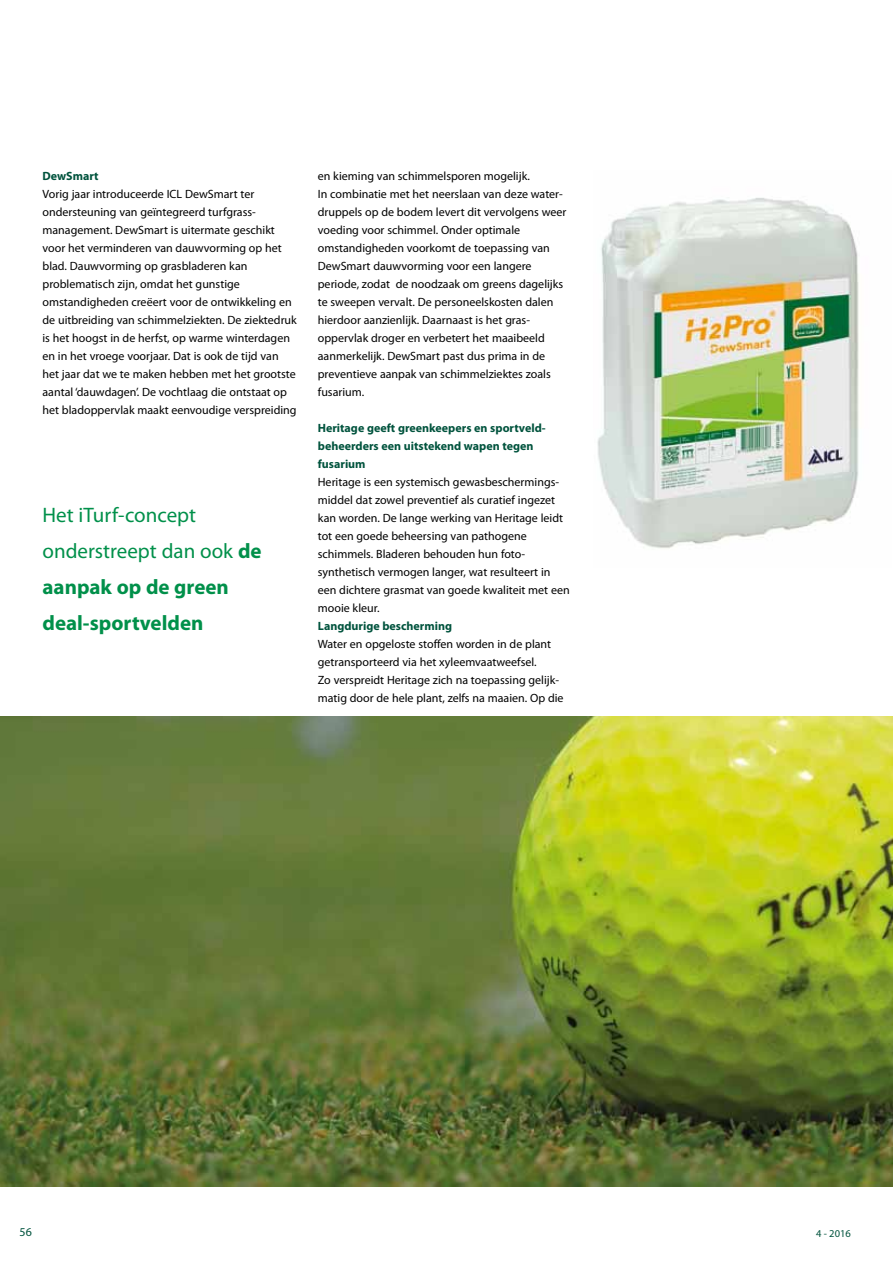
<style>
.page{position:relative;width:893px;height:1263px;background:#fff}
.page>*{position:absolute;margin:0;border:0;box-sizing:border-box;transform-origin:0 0}
.t1{font:21px/36px "Myriad Pro";color:#00904a}
.t2{font:12px/18px "Myriad Pro";color:#000}
.t3{font:700 12px/18px "Myriad Pro";color:#00533d}
.t4{font:12px "Myriad Pro";color:#00533d}
.t5{font:10.5px "Myriad Pro";color:#00533d}
.s1{font-weight:700}
</style>
<div class="page">
<img style="left:597px;top:198px;width:262px;height:351px">
<img style="left:0;top:716px;width:893px;height:470px">
<p class="t3" style="left:43px;top:167px;width:58px">DewSmart</p>
<p class="t2" style="left:43px;top:185px;width:256px">Vorig jaar introduceerde ICL DewSmart ter ondersteuning van geïntegreerd turfgrass&shy;management. DewSmart is uitermate geschikt voor het verminderen van dauwvorming op het blad. Dauwvorming op grasbladeren kan problematisch zijn, omdat het gunstige omstandigheden creëert voor de ontwikkeling en de uitbreiding van schimmelziekten. De ziektedruk is het hoogst in de herfst, op warme winterdagen en in het vroege voorjaar. Dat is ook de tijd van het jaar dat we te maken hebben met het grootste aantal ‘dauwdagen’. De vochtlaag die ontstaat op het bladoppervlak maakt eenvoudige verspreiding</p>
<h1 class="t1" style="left:43px;top:497px;width:221px">Het iTurf-concept onderstreept dan ook <span class="s1">de aanpak op de green deal-sportvelden</span></h1>
<p class="t2" style="left:318px;top:167px;width:250px">en kieming van schimmelsporen mogelijk.<br>In combinatie met het neerslaan van deze water&shy;druppels op de bodem levert dit vervolgens weer voeding voor schimmel. Onder optimale omstandigheden voorkomt de toepassing van DewSmart dauwvorming voor een langere periode, zodat de noodzaak om greens dagelijks te sweepen vervalt. De personeelskosten dalen hierdoor aanzienlijk. Daarnaast is het gras&shy;oppervlak droger en verbetert het maaibeeld aanmerkelijk. DewSmart past dus prima in de preventieve aanpak van schimmelziektes zoals fusarium.</p>
<p class="t3" style="left:318px;top:419px;width:229px">Heritage geeft greenkeepers en sportveld&shy;beheerders een uitstekend wapen tegen fusarium</p>
<p class="t2" style="left:318px;top:473px;width:253px">Heritage is een systemisch gewasbeschermings&shy;middel dat zowel preventief als curatief ingezet kan worden. De lange werking van Heritage leidt tot een goede beheersing van pathogene schimmels. Bladeren behouden hun foto&shy;synthetisch vermogen langer, wat resulteert in een dichtere grasmat van goede kwaliteit met een mooie kleur.</p>
<p class="t3" style="left:318px;top:617px;width:136px">Langdurige bescherming</p>
<p class="t2" style="left:318px;top:635px;width:247px">Water en opgeloste stoffen worden in de plant getransporteerd via het xyleemvaatweefsel.<br>Zo verspreidt Heritage zich na toepassing gelijk&shy;matig door de hele plant, zelfs na maaien. Op die</p>
<p class="t4" style="left:20px;top:1224px;width:14px">56</p>
<p class="t5" style="left:816px;top:1227px;width:36px">4 - 2016</p>
</div>
